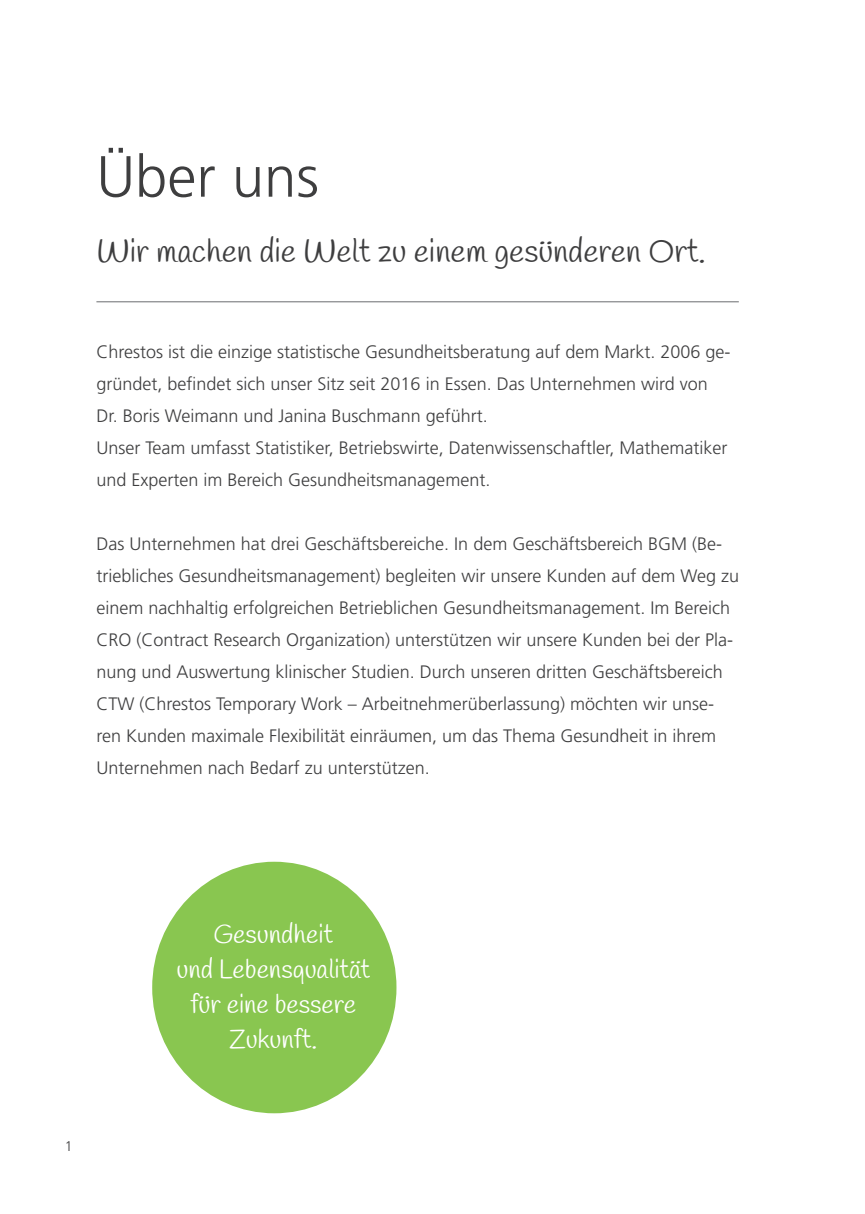
<style>
.page{position:relative;width:865px;height:1214px;background:#fff}
.page>*{position:absolute;margin:0;border:0;box-sizing:border-box;transform-origin:0 0}
.t1{font:300 58px "Frutiger LT Std";color:#3e3e3f}
.t2{font:32px "Handlee";color:#3e3e3f}
.t3{font:26px "Handlee";color:#fff}
.fließtext{font:300 18px/32px "Frutiger LT Std";color:#3e3e3f}
.t4{font:300 14px "Frutiger LT Std";color:#3e3e3f}
</style>
<div class="page">
<hr style="left:96px;top:301px;width:642px;height:1px;background:#6c6d70">
<div style="left:152px;top:861px;width:244px;height:252px;background:#89c650;border-radius:50%"></div>
<p class="t1" style="left:96px;top:144px;width:224px">Über uns</p>
<p class="t2" style="left:96px;top:231px;width:611px">Wir machen die Welt zu einem gesünderen Ort.</p>
<p class="fließtext" style="left:96px;top:335px;width:635px">Chrestos ist die einzige statistische Gesundheitsberatung auf dem Markt. 2006 ge&shy;gründet, befindet sich unser Sitz seit 2016 in Essen. Das Unternehmen wird von Dr. Boris Weimann und Janina Buschmann geführt.<br>Unser Team umfasst Statistiker, Betriebswirte, Datenwissenschaftler, Mathematiker und Experten im Bereich Gesundheitsmanagement.</p>
<p class="fließtext" style="left:96px;top:527px;width:644px">Das Unternehmen hat drei Geschäftsbereiche. In dem Geschäftsbereich BGM (Be&shy;triebliches Gesundheitsmanagement) begleiten wir unsere Kunden auf dem Weg zu einem nachhaltig erfolgreichen Betrieblichen Gesundheitsmanagement. Im Bereich CRO (Contract Research Organization) unterstützen wir unsere Kunden bei der Pla&shy;nung und Auswertung klinischer Studien. Durch unseren dritten Geschäftsbereich CTW (Chrestos Temporary Work – Arbeitnehmerüberlassung) möchten wir unse&shy;ren Kunden maximale Flexibilität einräumen, um das Thema Gesundheit in ihrem Unternehmen nach Bedarf zu unterstützen.</p>
<p class="t4" style="left:65px;top:1137px;width:9px">1</p>
<p class="t3" style="left:213px;top:918px;width:121px">Gesundheit</p>
<p class="t3" style="left:176px;top:953px;width:195px">und Lebensqualität</p>
<p class="t3" style="left:190px;top:988px;width:167px">für eine bessere</p>
<p class="t3" style="left:229px;top:1023px;width:89px">Zukunft.</p>
</div>
